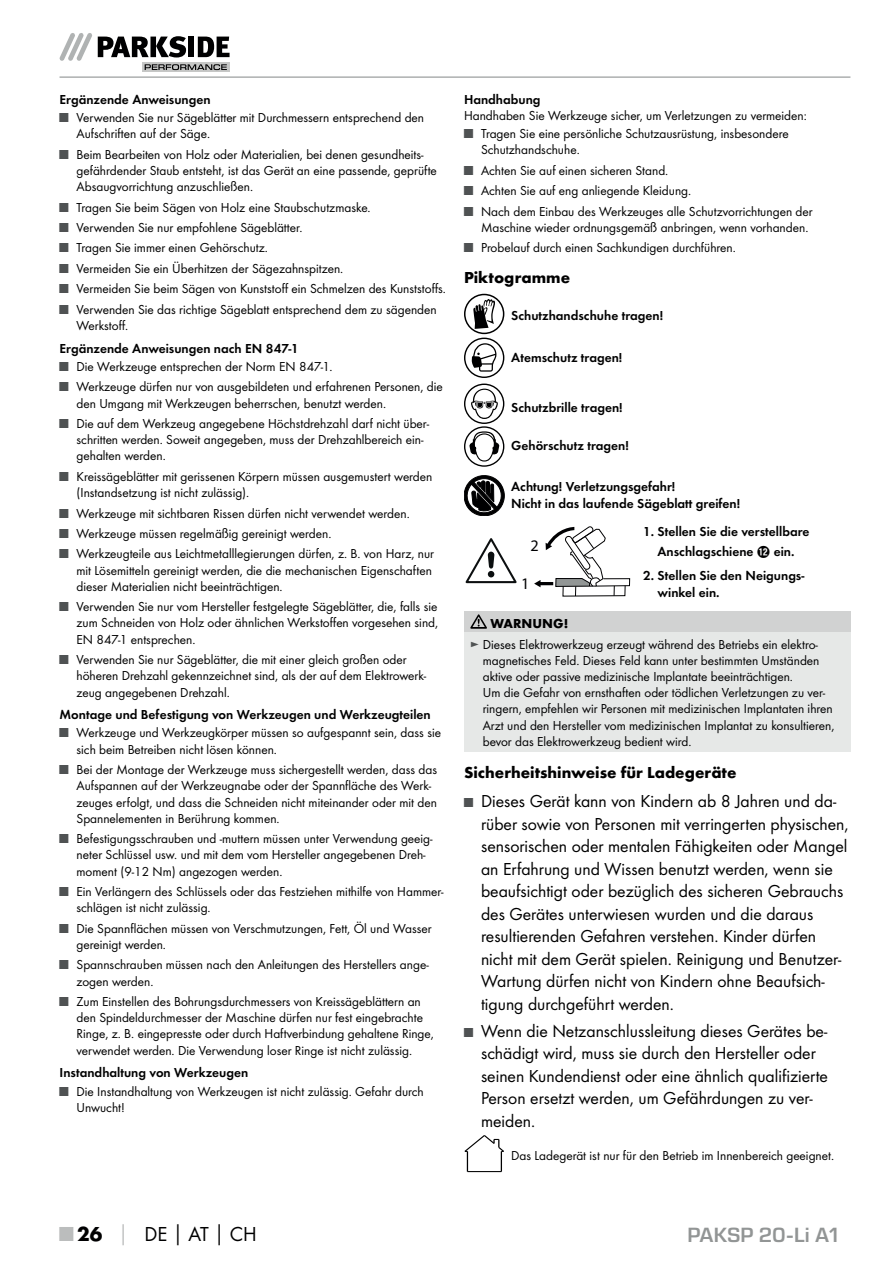
<style>
.page{position:relative;width:893px;height:1263px;background:#fff}
.page>*{position:absolute;margin:0;border:0;box-sizing:border-box;transform-origin:0 0}
.t1{font:21px "Futura Boo";color:#000001}
.t2{font:600 21px "Eurostile Next LT Pro";color:#929595}
.t3{font:18px/22.5px "Futura Boo";color:#000001}
.t4{font:700 16.5px "Futura";color:#000001}
.t5{font:16.2px "Myriad Pro";color:#000002}
.t6{font:13.5px/16.2px "Futura Boo";color:#000001}
.t7{font:13.5px/16.2px "Futura Dem";color:#000001}
.t8{font:700 13.5px "Futura";color:#000001}
.s1{color:#4f5253}
.s2{font-size:13.5px;color:#4f5253}
.s3{font-family:"Futura";font-weight:700;color:#bbbdbd}
.s4{font-family:"Futura";font-weight:700}
</style>
<div class="page">
<hr style="left:60px;top:77px;width:790px;height:1px;background:#929595">
<svg style="left:60px;top:33px;width:32px;height:28px"></svg>
<svg style="left:98px;top:36px;width:88px;height:21px"></svg>
<div style="left:189px;top:37px;width:5px;height:20px;background:#000001"></div>
<svg style="left:198px;top:37px;width:32px;height:20px"></svg>
<div style="left:142px;top:62px;width:88px;height:10px;background:#c6c7c6"></div>
<svg style="left:145px;top:64px;width:82px;height:6px"></svg>
<svg style="left:464px;top:294px;width:40px;height:84px"></svg>
<svg style="left:464px;top:384px;width:41px;height:132px"></svg>
<svg style="left:534px;top:526px;width:96px;height:70px"></svg>
<svg style="left:465px;top:538px;width:52px;height:46px"></svg>
<div style="left:464px;top:611px;width:386px;height:21px;background:#d1d2d2"></div>
<div style="left:464px;top:632px;width:386px;height:120px;background:#e6e8e7"></div>
<svg style="left:470px;top:614px;width:17px;height:15px"></svg>
<hr style="left:467px;top:1171px;width:34px;height:1px;background:#000001">
<svg style="left:464px;top:1135px;width:40px;height:36px"></svg>
<p class="t7" style="left:60px;top:92px;width:153px">Ergänzende Anweisungen</p>
<p class="t6" style="left:77px;top:110px;width:349px;text-indent:-17px"><span class="s1">■</span> Verwenden Sie nur Sägeblätter mit Durch messern entsprechend den<br>Aufschriften auf der Säge.</p>
<p class="t6" style="left:77px;top:147px;width:362px;text-indent:-17px"><span class="s1">■</span> Beim Bearbeiten von Holz oder Materialien, bei denen gesundheits&shy;gefährdender Staub entsteht, ist das Gerät an eine passende, geprüfte<br>Absaugvorrichtung anzuschließen.</p>
<p class="t6" style="left:60px;top:200px;width:313px"><span class="s1">■</span> Tragen Sie beim Sägen von Holz eine Staubschutzmaske.</p>
<p class="t6" style="left:60px;top:220px;width:244px"><span class="s1">■</span> Verwenden Sie nur empfohlene Sägeblätter.</p>
<p class="t6" style="left:60px;top:241px;width:210px"><span class="s1">■</span> Tragen Sie immer einen Gehörschutz.</p>
<p class="t6" style="left:60px;top:261px;width:285px"><span class="s1">■</span> Vermeiden Sie ein Überhitzen der Sägezahnspitzen.</p>
<p class="t6" style="left:60px;top:281px;width:388px"><span class="s1">■</span> Vermeiden Sie beim Sägen von Kunststoff ein Schmelzen des Kunststoffs.</p>
<p class="t6" style="left:77px;top:302px;width:362px;text-indent:-17px"><span class="s1">■</span> Verwenden Sie das richtige Sägeblatt ent sprechend dem zu sägenden<br>Werkstoff.</p>
<p class="t7" style="left:60px;top:341px;width:241px">Ergänzende Anweisungen nach EN 847-1</p>
<p class="t6" style="left:60px;top:359px;width:274px"><span class="s1">■</span> Die Werkzeuge entsprechen der Norm EN 847-1.</p>
<p class="t6" style="left:77px;top:379px;width:368px;text-indent:-17px"><span class="s1">■</span> Werkzeuge dürfen nur von ausgebildeten und erfahrenen Personen, die den Umgang mit Werkzeugen beherrschen, benutzt werden.</p>
<p class="t6" style="left:77px;top:416px;width:354px;text-indent:-17px"><span class="s1">■</span> Die auf dem Werkzeug angegebene Höchstdrehzahl darf nicht über&shy;schritten werden. Soweit angegeben, muss der Drehzahlbereich ein&shy;gehalten werden.</p>
<p class="t6" style="left:77px;top:469px;width:357px;text-indent:-17px"><span class="s1">■</span> Kreissägeblätter mit gerissenen Körpern müssen ausgemustert werden (Instandsetzung ist nicht zulässig).</p>
<p class="t6" style="left:60px;top:506px;width:352px"><span class="s1">■</span> Werkzeuge mit sichtbaren Rissen dürfen nicht verwendet werden.</p>
<p class="t6" style="left:60px;top:526px;width:273px"><span class="s1">■</span> Werkzeuge müssen regelmäßig gereinigt werden.</p>
<p class="t6" style="left:77px;top:546px;width:359px;text-indent:-17px"><span class="s1">■</span> Werkzeugteile aus Leichtmetalllegierungen dürfen, z. B. von Harz, nur mit Lösemitteln gereinigt werden, die die mechanischen Eigenschaften dieser Materialien nicht beeinträchtigen.</p>
<p class="t6" style="left:77px;top:599px;width:363px;text-align:justify;text-indent:-17px"><span class="s1">■</span> Verwenden Sie nur vom Hersteller festgelegte Sägeblätter, die, falls sie zum Schneiden von Holz oder ähnlichen Werkstoffen vorgesehen sind, EN 847-1 entsprechen.</p>
<p class="t6" style="left:77px;top:652px;width:351px;text-indent:-17px"><span class="s1">■</span> Verwenden Sie nur Sägeblätter, die mit einer gleich großen oder höheren Drehzahl gekennzeichnet sind, als der auf dem Elektrowerk&shy;zeug angegebenen Drehzahl.</p>
<p class="t7" style="left:60px;top:707px;width:373px">Montage und Befestigung von Werkzeugen und Werkzeugteilen</p>
<p class="t6" style="left:77px;top:725px;width:366px;text-indent:-17px"><span class="s1">■</span> Werkzeuge und Werkzeugkörper müssen so aufgespannt sein, dass sie sich beim Betreiben nicht lösen können.</p>
<p class="t6" style="left:77px;top:762px;width:362px;text-indent:-17px"><span class="s1">■</span> Bei der Montage der Werkzeuge muss sichergestellt werden, dass das Aufspannen auf der Werkzeugnabe oder der Spannfläche des Werk&shy;zeuges erfolgt, und dass die Schneiden nicht miteinander oder mit den Spannelementen in Berührung kommen.</p>
<p class="t6" style="left:77px;top:831px;width:358px;text-indent:-17px"><span class="s1">■</span> Befestigungsschrauben und -muttern müssen unter Verwendung geeig&shy;neter Schlüssel usw. und mit dem vom Hersteller angegebenen Dreh&shy;moment (9-12 Nm) angezogen werden.</p>
<p class="t6" style="left:77px;top:884px;width:369px;text-indent:-17px"><span class="s1">■</span> Ein Verlängern des Schlüssels oder das Festziehen mithilfe von Hammer&shy;schlägen ist nicht zulässig.</p>
<p class="t6" style="left:77px;top:921px;width:357px;text-indent:-17px"><span class="s1">■</span> Die Spannflächen müssen von Verschmutzungen, Fett, Öl und Wasser gereinigt werden.</p>
<p class="t6" style="left:77px;top:957px;width:354px;text-indent:-17px"><span class="s1">■</span> Spannschrauben müssen nach den Anleitungen des Herstellers ange&shy;zogen werden.</p>
<p class="t6" style="left:77px;top:994px;width:359px;text-indent:-17px"><span class="s1">■</span> Zum Einstellen des Bohrungsdurchmessers von Kreissägeblättern an den Spindeldurchmesser der Maschine dürfen nur fest eingebrachte Ringe, z. B. eingepresste oder durch Haftverbindung gehaltene Ringe, ver wendet werden. Die Verwendung loser Ringe ist nicht zulässig.</p>
<p class="t7" style="left:60px;top:1065px;width:190px">Instandhaltung von Werkzeugen</p>
<p class="t6" style="left:77px;top:1083px;width:349px;text-indent:-17px"><span class="s1">■</span> Die Instandhaltung von Werkzeugen ist nicht zulässig. Gefahr durch<br>Unwucht!</p>
<p class="t7" style="left:464px;top:92px;width:78px">Handhabung</p>
<p class="t6" style="left:464px;top:108px;width:344px">Handhaben Sie Werkzeuge sicher, um Verletzungen zu vermeiden:</p>
<p class="t6" style="left:481px;top:126px;width:309px;text-indent:-17px"><span class="s1">■</span> Tragen Sie eine persönliche Schutzausrüstung, insbesondere<br>Schutzhandschuhe.</p>
<p class="t6" style="left:464px;top:163px;width:206px"><span class="s1">■</span> Achten Sie auf einen sicheren Stand.</p>
<p class="t6" style="left:464px;top:183px;width:229px"><span class="s1">■</span> Achten Sie auf eng anliegende Kleidung.</p>
<p class="t6" style="left:481px;top:204px;width:333px;text-indent:-17px"><span class="s1">■</span> Nach dem Einbau des Werkzeuges alle Schutzvorrichtungen der<br>Maschine wieder ordnungsgemäß anbringen, wenn vorhanden.</p>
<p class="t6" style="left:464px;top:240px;width:273px"><span class="s1">■</span> Probelauf durch einen Sachkundigen durchführen.</p>
<p class="t4" style="left:464px;top:271px;width:108px">Piktogramme</p>
<p class="t7" style="left:511px;top:309px;width:153px">Schutzhandschuhe tragen!</p>
<p class="t7" style="left:511px;top:350px;width:113px">Atemschutz tragen!</p>
<p class="t7" style="left:511px;top:400px;width:113px">Schutzbrille tragen!</p>
<p class="t7" style="left:511px;top:438px;width:119px">Gehörschutz tragen!</p>
<p class="t7" style="left:511px;top:480px;width:230px">Achtung! Verletzungsgefahr!<br>Nicht in das laufende Sägeblatt greifen!</p>
<p class="t5" style="left:531px;top:536px;width:10px">2</p>
<p class="t5" style="left:521px;top:574px;width:10px">1</p>
<p class="t7" style="left:658px;top:522px;width:153px;line-height:19.8px;text-indent:-14px">1. Stellen Sie die verstellbare<br>Anschlagschiene</p>
<p class="t7" style="left:774px;top:544px;width:22px">ein.</p>
<p class="t7" style="left:658px;top:569px;width:148px;text-indent:-14px">2. Stellen Sie den Neigungs&shy;winkel ein.</p>
<p class="t8" style="left:490px;top:618px;width:79px">WARNUNG!</p>
<p class="t6" style="left:483px;top:637px;width:353px;text-indent:-13px"><span class="s1">►</span> Dieses Elektrowerkzeug erzeugt während des Betriebs ein elektro&shy;magnetisches Feld. Dieses Feld kann unter bestimmten Umständen aktive oder passive medizinische Implantate beeinträchtigen.<br>Um die Gefahr von ernsthaften oder tödlichen Verletzungen zu ver&shy;ringern, empfehlen wir Personen mit medizinischen Implantaten ihren Arzt und den Hersteller vom medizinischen Implantat zu konsultieren, bevor das Elektrowerkzeug bedient wird.</p>
<p class="t4" style="left:464px;top:766px;width:274px">Sicherheitshinweise für Ladegeräte</p>
<p class="t3" style="left:481px;top:791px;width:369px;text-indent:-17px"><span class="s2">■</span> Dieses Gerät kann von Kindern ab 8 Jahren und da&shy;rüber sowie von Personen mit verringerten physischen, sensorischen oder mentalen Fähigkeiten oder Mangel an Erfahrung und Wissen benutzt werden, wenn sie beaufsichtigt oder bezüglich des sicheren Gebrauchs des Gerätes unterwiesen wurden und die daraus resultierenden Gefahren verstehen. Kinder dürfen nicht mit dem Gerät spielen. Reinigung und Benutzer-Wartung dürfen nicht von Kindern ohne Beaufsich&shy;tigung durchgeführt werden.</p>
<h2 class="t3" style="left:481px;top:1020px;width:348px;text-indent:-17px"><span class="s2">■</span> Wenn die Netzanschlussleitung dieses Gerätes be&shy;schädigt wird, muss sie durch den Hersteller oder seinen Kundendienst oder eine ähnlich qualifizierte Person ersetzt werden, um Gefährdungen zu ver&shy;meiden.</h2>
<p class="t6" style="left:511px;top:1148px;width:324px">Das Ladegerät ist nur für den Betrieb im Innenbereich geeignet.</p>
<h1 class="t1" style="left:60px;top:1225px;width:199px"><span class="s3">■</span> <span class="s4">26</span> <span class="s3">│</span> DE<span class="s4">│</span>AT<span class="s4">│</span>CH</h1>
<h1 class="t2" style="left:687px;top:1222px;width:153px">PAKSP 20-Li A1</h1>
</div>
